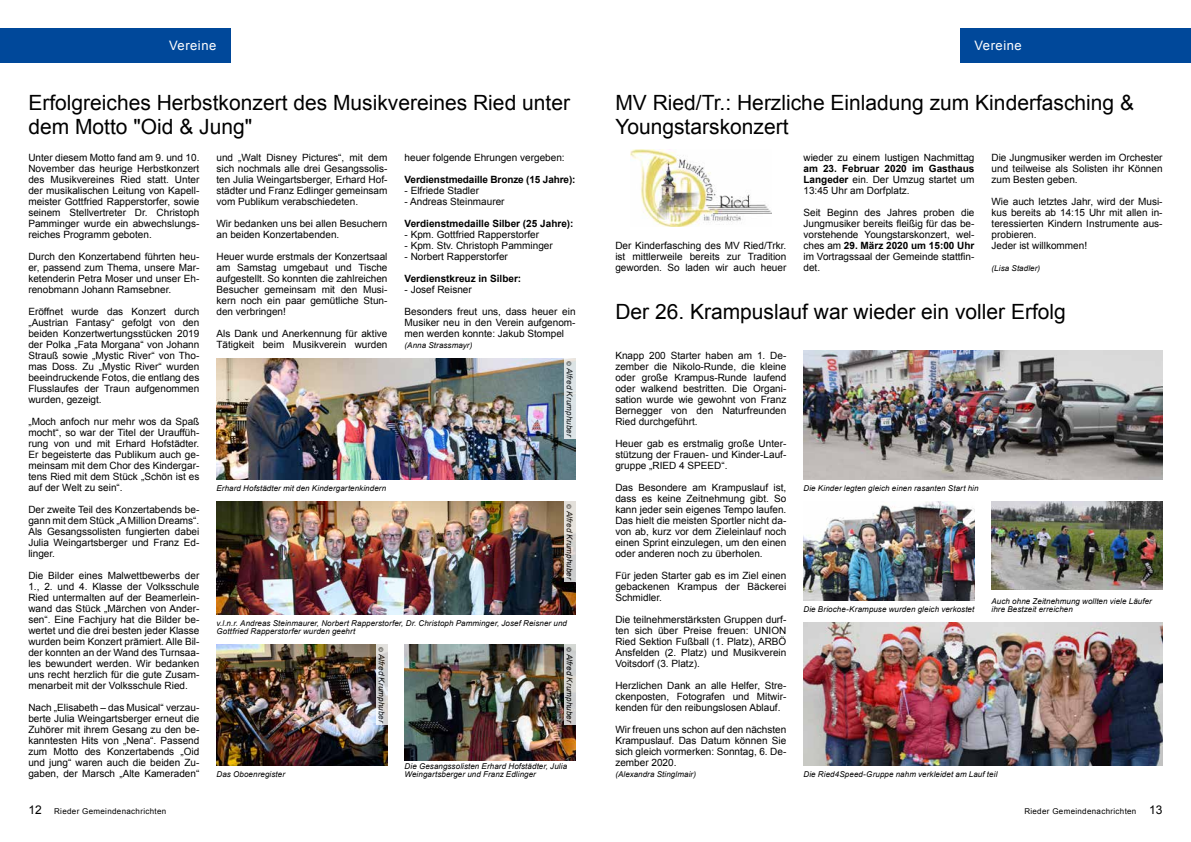
<style>
.page{position:relative;width:1191px;height:842px;background:#fff}
.page>*{position:absolute;margin:0;border:0;box-sizing:border-box;transform-origin:0 0}
.t1{font:21px/24px "Arial";color:#000}
.t2{font:13px "Arial";letter-spacing:.04em;color:#fff}
.t3{font:12px "Arial";color:#000}
.t4{font:10px/11px "Arial";color:#000;text-align:justify}
.t5{font:700 10px "Arial";color:#000}
.t6{font:italic 8px/8px "Arial";letter-spacing:.01em;color:#000}
.t7{font:8px "Arial";letter-spacing:.04em;color:#000}
.s1{font-size:6.1px}
.s2{font-weight:700}
.s3{font-size:12px}
</style>
<div class="page">
<div style="left:0;top:28px;width:230px;height:34px;background:#00489a"></div>
<div style="left:960px;top:28px;width:231px;height:34px;background:#00489a"></div>
<img style="left:216px;top:501px;width:359px;height:113px">
<img style="left:216px;top:644px;width:171px;height:121px">
<svg style="left:376px;top:644px;width:11px;height:81px"></svg>
<img style="left:216px;top:358px;width:359px;height:121px">
<img style="left:404px;top:644px;width:171px;height:116px">
<div style="left:564px;top:358px;width:11px;height:81px;background:#dce3e6"></div>
<svg style="left:564px;top:501px;width:11px;height:81px"></svg>
<div style="left:564px;top:644px;width:11px;height:81px;background:#ced0cf"></div>
<img style="left:803px;top:622px;width:359px;height:143px">
<img style="left:803px;top:351px;width:359px;height:128px">
<img style="left:991px;top:501px;width:171px;height:89px">
<img style="left:803px;top:501px;width:171px;height:99px">
<img style="left:630px;top:149px;width:141px;height:77px">
<h2 class="t2" style="left:169px;top:37px;width:49px">Vereine</h2>
<h2 class="t2" style="left:974px;top:37px;width:49px">Vereine</h2>
<h1 class="t1" style="left:28px;top:91px;width:543px">Erfolgreiches Herbstkonzert des Musikvereines Ried unter dem Motto "Oid &amp; Jung"</h1>
<p class="t4" style="left:28px;top:152px;width:173px">Unter diesem Motto fand am 9. und 10.<br>November das heurige Herbstkonzert des Musikvereines Ried statt. Unter der musikalischen Leitung von Kapell&shy;meister Gottfried Rapperstorfer, sowie seinem Stellvertreter Dr. Christoph Pamminger wurde ein abwechslungs&shy;reiches Programm geboten.</p>
<p class="t4" style="left:28px;top:251px;width:173px">Durch den Konzertabend führten heu&shy;er, passend zum Thema, unsere Mar&shy;ketenderin Petra Moser und unser Eh&shy;renobmann Johann Ramsebner.</p>
<p class="t4" style="left:28px;top:306px;width:173px">Eröffnet wurde das Konzert durch „Austrian Fantasy“ gefolgt von den beiden Konzertwertungsstücken 2019 der Polka „Fata Morgana“ von Johann Strauß sowie „Mystic River“ von Tho&shy;mas Doss. Zu „Mystic River“ wurden beeindruckende Fotos, die entlang des Flusslaufes der Traun aufgenommen wurden, gezeigt.</p>
<p class="t4" style="left:28px;top:416px;width:173px">„Moch anfoch nur mehr wos da Spaß mocht“, so war der Titel der Urauffüh&shy;rung von und mit Erhard Hofstädter.<br>Er begeisterte das Publikum auch ge&shy;meinsam mit dem Chor des Kindergar&shy;tens Ried mit dem Stück „Schön ist es auf der Welt zu sein“.</p>
<p class="t4" style="left:28px;top:504px;width:173px">Der zweite Teil des Konzertabends be&shy;gann mit dem Stück „A Million Dreams“.<br>Als Gesangssolisten fungierten dabei Julia Weingartsberger und Franz Ed&shy;linger.</p>
<p class="t4" style="left:28px;top:570px;width:173px">Die Bilder eines Malwettbewerbs der 1., 2. und 4. Klasse der Volksschule Ried untermalten auf der Beamerlein&shy;wand das Stück „Märchen von Ander&shy;sen“. Eine Fachjury hat die Bilder be&shy;wertet und die drei besten jeder Klasse wurden beim Konzert prämiert. Alle Bil&shy;der konnten an der Wand des Turnsaa&shy;les bewundert werden. Wir bedanken uns recht herzlich für die gute Zusam&shy;menarbeit mit der Volksschule Ried.</p>
<p class="t4" style="left:28px;top:702px;width:173px">Nach „Elisabeth – das Musical“ verzau&shy;berte Julia Weingartsberger erneut die Zuhörer mit ihrem Gesang zu den be&shy;kanntesten Hits von „Nena“. Passend zum Motto des Konzertabends „Oid und jung“ waren auch die beiden Zu&shy;gaben, der Marsch „Alte Kameraden“</p>
<p class="t4" style="left:216px;top:152px;width:173px">und „Walt Disney Pictures“, mit dem sich nochmals alle drei Gesangssolis&shy;ten Julia Weingartsberger, Erhard Hof&shy;städter und Franz Edlinger gemeinsam vom Publikum verabschiedeten.</p>
<p class="t4" style="left:216px;top:218px;width:173px">Wir bedanken uns bei allen Besuchern an beiden Konzertabenden.</p>
<p class="t4" style="left:216px;top:251px;width:173px">Heuer wurde erstmals der Konzertsaal am Samstag umgebaut und Tische aufgestellt. So konnten die zahlreichen Besucher gemeinsam mit den Musi&shy;kern noch ein paar gemütliche Stun&shy;den verbringen!</p>
<p class="t4" style="left:216px;top:328px;width:173px">Als Dank und Anerkennung für aktive<br>Tätigkeit beim Musikverein wurden</p>
<p class="t4" style="left:404px;top:152px;width:162px">heuer folgende Ehrungen vergeben:</p>
<p class="t5" style="left:404px;top:172px;width:173px">Verdienstmedaille Bronze (15 Jahre):</p>
<p class="t4" style="left:404px;top:185px;width:76px">- Elfriede Stadler</p>
<p class="t4" style="left:404px;top:196px;width:102px">- Andreas Steinmaurer</p>
<p class="t5" style="left:404px;top:216px;width:170px">Verdienstmedaille Silber (25 Jahre):</p>
<p class="t4" style="left:404px;top:229px;width:136px">- Kpm. Gottfried Rapperstorfer</p>
<p class="t4" style="left:404px;top:240px;width:150px">- Kpm. Stv. Christoph Pamminger</p>
<p class="t4" style="left:404px;top:251px;width:105px">- Norbert Rapperstorfer</p>
<p class="t5" style="left:404px;top:271px;width:118px">Verdienstkreuz in Silber:</p>
<p class="t4" style="left:404px;top:284px;width:69px">- Josef Reisner</p>
<p class="t4" style="left:404px;top:306px;width:173px">Besonders freut uns, dass heuer ein Musiker neu in den Verein aufgenom&shy;men werden konnte: Jakub Stompel</p>
<p class="t6" style="left:404px;top:341px;width:69px">(Anna Strassmayr)</p>
<p class="t6" style="left:573px;top:361px;width:77px;rotate:90deg"><span class="s1">©</span> Alfred Krumphuber</p>
<p class="t6" style="left:216px;top:484px;width:171px">Erhard Hofstädter mit den Kindergartenkindern</p>
<p class="t6" style="left:573px;top:504px;width:77px;rotate:90deg"><span class="s1">©</span> Alfred Krumphuber</p>
<p class="t6" style="left:216px;top:619px;width:352px">v.l.n.r. Andreas Steinmaurer, Norbert Rapperstorfer, Dr. Christoph Pamminger, Josef Reisner und<br>Gottfried Rapperstorfer wurden geehrt</p>
<p class="t6" style="left:385px;top:647px;width:77px;rotate:90deg"><span class="s1">©</span> Alfred Krumphuber</p>
<p class="t6" style="left:573px;top:647px;width:77px;rotate:90deg"><span class="s1">©</span> Alfred Krumphuber</p>
<p class="t6" style="left:216px;top:770px;width:70px">Das Oboenregister</p>
<p class="t6" style="left:404px;top:762px;width:164px">Die Gesangssolisten Erhard Hofstädter, Julia<br>Weingartsberger und Franz Edlinger</p>
<h1 class="t1" style="left:615px;top:91px;width:520px">MV Ried/Tr.: Herzliche Einladung zum Kinderfasching &amp;<br>Youngstarskonzert</h1>
<p class="t4" style="left:615px;top:240px;width:173px">Der Kinderfasching des MV Ried/Trkr. ist mittlerweile bereits zur Tradition geworden. So laden wir auch heuer</p>
<p class="t4" style="left:803px;top:152px;width:173px">wieder zu einem lustigen Nachmittag</p>
<p class="t4" style="left:803px;top:163px;width:173px"><span class="s2">am 23. Februar 2020 im Gasthaus Langeder</span> ein. Der Umzug startet um 13:45 Uhr am Dorfplatz.</p>
<p class="t4" style="left:803px;top:207px;width:173px">Seit Beginn des Jahres proben die Jungmusiker bereits fleißig für das be&shy;vorstehende Youngstarskonzert, wel&shy;ches am <span class="s2">29. März 2020 um 15:00 Uhr </span>im Vortragssaal der Gemeinde stattfin&shy;det.</p>
<p class="t4" style="left:991px;top:152px;width:173px">Die Jungmusiker werden im Orchester und teilweise als Solisten ihr Können zum Besten geben.</p>
<p class="t4" style="left:991px;top:196px;width:173px;text-align:left">Wie auch letztes Jahr, wird der Musi&shy;kus bereits ab 14:15 Uhr mit allen in&shy;teressierten Kindern Instrumente aus&shy;probieren.<br>Jeder ist willkommen!</p>
<p class="t6" style="left:991px;top:264px;width:50px">(Lisa Stadler)</p>
<h1 class="t1" style="left:615px;top:300px;width:452px">Der 26. Krampuslauf war wieder ein voller Erfolg</h1>
<p class="t4" style="left:615px;top:350px;width:173px">Knapp 200 Starter haben am 1. De&shy;zember die Nikolo-Runde, die kleine oder große Krampus-Runde laufend oder walkend bestritten. Die Organi&shy;sation wurde wie gewohnt von Franz Bernegger von den Naturfreunden Ried durchgeführt.</p>
<p class="t4" style="left:615px;top:438px;width:173px">Heuer gab es erstmalig große Unter&shy;stützung der Frauen- und Kinder-Lauf&shy;gruppe „RIED 4 SPEED“.</p>
<p class="t4" style="left:615px;top:482px;width:173px">Das Besondere am Krampuslauf ist, dass es keine Zeitnehmung gibt. So kann jeder sein eigenes Tempo laufen.<br>Das hielt die meisten Sportler nicht da&shy;von ab, kurz vor dem Zieleinlauf noch einen Sprint einzulegen, um den einen oder anderen noch zu überholen.</p>
<p class="t4" style="left:615px;top:570px;width:173px">Für jeden Starter gab es im Ziel einen gebackenen Krampus der Bäckerei Schmidler.</p>
<p class="t4" style="left:615px;top:614px;width:173px">Die teilnehmerstärksten Gruppen durf&shy;ten sich über Preise freuen: UNION Ried Sektion Fußball (1. Platz), ARBÖ Ansfelden (2. Platz) und Musikverein Voitsdorf (3. Platz).</p>
<p class="t4" style="left:615px;top:680px;width:173px">Herzlichen Dank an alle Helfer, Stre&shy;ckenposten, Fotografen und Mitwir&shy;kenden für den reibungslosen Ablauf.</p>
<p class="t4" style="left:615px;top:724px;width:173px">Wir freuen uns schon auf den nächsten Krampuslauf. Das Datum können Sie sich gleich vormerken: Sonntag, 6. De&shy;zember 2020.</p>
<p class="t6" style="left:615px;top:770px;width:82px">(Alexandra Stinglmair)</p>
<p class="t6" style="left:803px;top:484px;width:177px">Die Kinder legten gleich einen rasanten Start hin</p>
<p class="t6" style="left:803px;top:605px;width:172px">Die Brioche-Krampuse wurden gleich verkostet</p>
<p class="t6" style="left:991px;top:597px;width:162px">Auch ohne Zeitnehmung wollten viele Läufer ihre Bestzeit erreichen</p>
<p class="t6" style="left:803px;top:770px;width:195px">Die Ried4Speed-Gruppe nahm verkleidet am Lauf teil</p>
<p class="t3" style="left:28px;top:801px;width:15px">12</p>
<p class="t7" style="left:54px;top:805px;width:114px">Rieder Gemeindenachrichten</p>
<p class="t7" style="left:1024px;top:805px;width:140px">Rieder Gemeindenachrichten <span class="s3">13</span></p>
</div>
